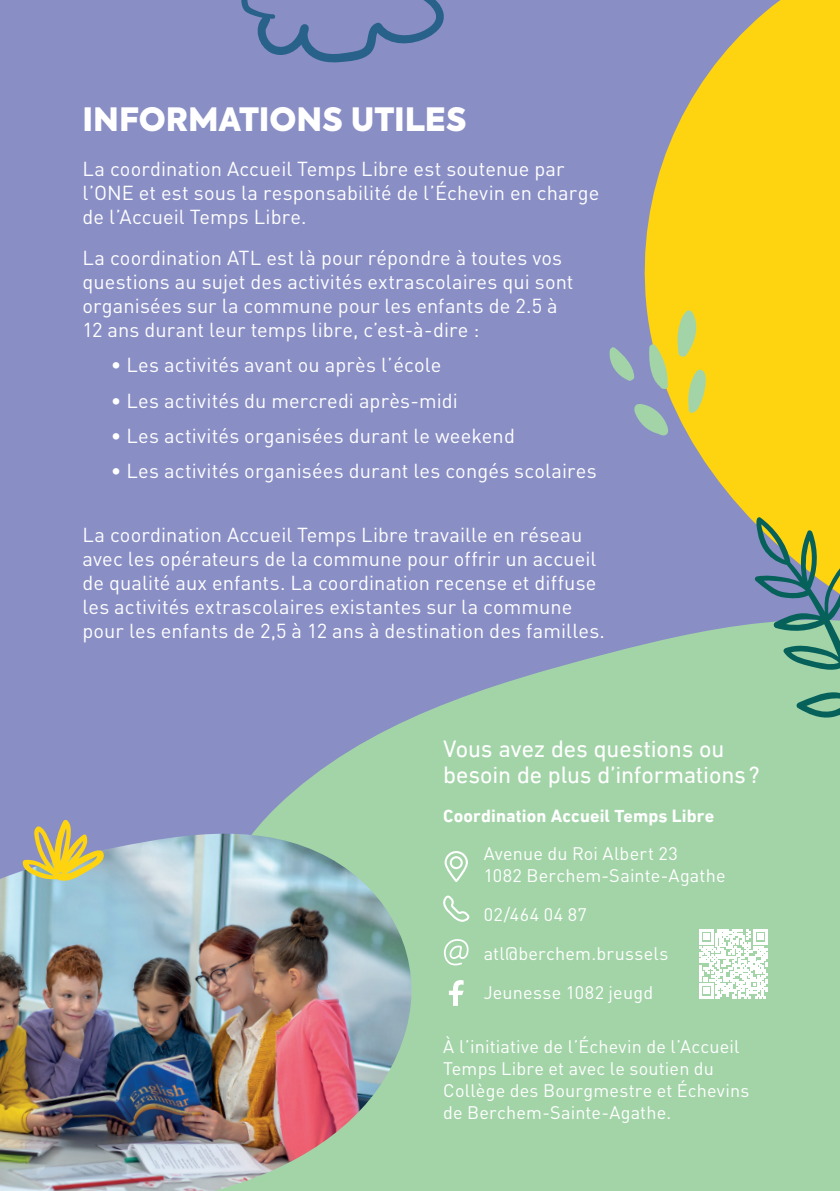
<style>
.page{position:relative;width:840px;height:1191px;background:#fff}
.page>*{position:absolute;margin:0;border:0;box-sizing:border-box;transform-origin:0 0}
.t1{font:900 32px "Axiforma";color:#fff}
.t2{font:24px/26px "DIN Next LT Arabic";letter-spacing:-.005em;color:#fff}
.t3{font:20px/24px "DIN Pro";letter-spacing:.005em;color:#fff}
.t4{font:18px/22px "DIN Pro";letter-spacing:.01em;color:#fff}
.t5{font:700 18px "DIN Next LT Arabic";letter-spacing:.005em;color:#fff}
</style>
<div class="page">
<div style="left:0;top:0;width:839px;height:1191px;background:#898ec5"></div>
<svg style="left:337px;top:646px;width:298px;height:113px;fill:#a3d4a8"></svg>
<div style="left:253px;top:759px;width:586px;height:432px;background:#a3d4a8"></div>
<svg style="left:698px;top:929px;width:69px;height:69px"></svg>
<svg style="left:448px;top:980px;width:15px;height:26px"></svg>
<svg style="left:442px;top:895px;width:27px;height:26px"></svg>
<svg style="left:444px;top:851px;width:23px;height:31px"></svg>
<svg style="left:443px;top:939px;width:26px;height:26px"></svg>
<img style="left:0;top:833px;width:425px;height:358px">
<svg style="left:635px;top:0;width:204px;height:803px;fill:#fed411"></svg>
<svg style="left:753px;top:516px;width:86px;height:228px"></svg>
<svg style="left:23px;top:819px;width:81px;height:63px"></svg>
<svg style="left:241px;top:0;width:203px;height:63px"></svg>
<svg style="left:687px;top:365px;width:20px;height:48px"></svg>
<svg style="left:634px;top:403px;width:35px;height:33px"></svg>
<svg style="left:648px;top:343px;width:20px;height:47px"></svg>
<svg style="left:676px;top:309px;width:24px;height:49px"></svg>
<svg style="left:609px;top:347px;width:25px;height:34px"></svg>
<h1 class="t1" style="left:82px;top:97px;width:385px">INFORMATIONS UTILES</h1>
<p class="t3" style="left:82px;top:155px;width:518px">La coordination Accueil Temps Libre est soutenue par l’ONE et est sous la responsabilité de l’Échevin en charge de l’Accueil Temps Libre.</p>
<p class="t3" style="left:82px;top:244px;width:492px">La coordination ATL est là pour répondre à toutes vos questions au sujet des activités extrascolaires qui sont organisées sur la commune pour les enfants de 2.5 à 12 ans durant leur temps libre, c’est-à-dire :</p>
<p class="t3" style="left:111px;top:351px;width:332px">• Les activités avant ou après l’école</p>
<p class="t3" style="left:111px;top:386px;width:348px">• Les activités du mercredi après-midi</p>
<p class="t3" style="left:111px;top:422px;width:405px">• Les activités organisées durant le weekend</p>
<p class="t3" style="left:111px;top:457px;width:487px">• Les activités organisées durant les congés scolaires</p>
<p class="t3" style="left:82px;top:521px;width:524px">La coordination Accueil Temps Libre travaille en réseau avec les opérateurs de la commune pour offrir un accueil de qualité aux enfants. La coordination recense et diffuse les activités extrascolaires existantes sur la commune pour les enfants de 2,5 à 12 ans à destination des familles.</p>
<p class="t2" style="left:443px;top:735px;width:318px">Vous avez des questions ou besoin de plus d’informations ?</p>
<p class="t5" style="left:443px;top:805px;width:272px">Coordination Accueil Temps Libre</p>
<p class="t4" style="left:483px;top:840px;width:243px">Avenue du Roi Albert 23<br>1082 Berchem-Sainte-Agathe</p>
<p class="t4" style="left:483px;top:893px;width:186px;line-height:39px">02/464 04 87 atl@berchem.brussels<br>Jeunesse 1082 jeugd</p>
<p class="t4" style="left:443px;top:1034px;width:307px">À l’initiative de l’Échevin de l’Accueil Temps Libre et avec le soutien du Collège des Bourgmestre et Échevins de Berchem-Sainte-Agathe.</p>
</div>
